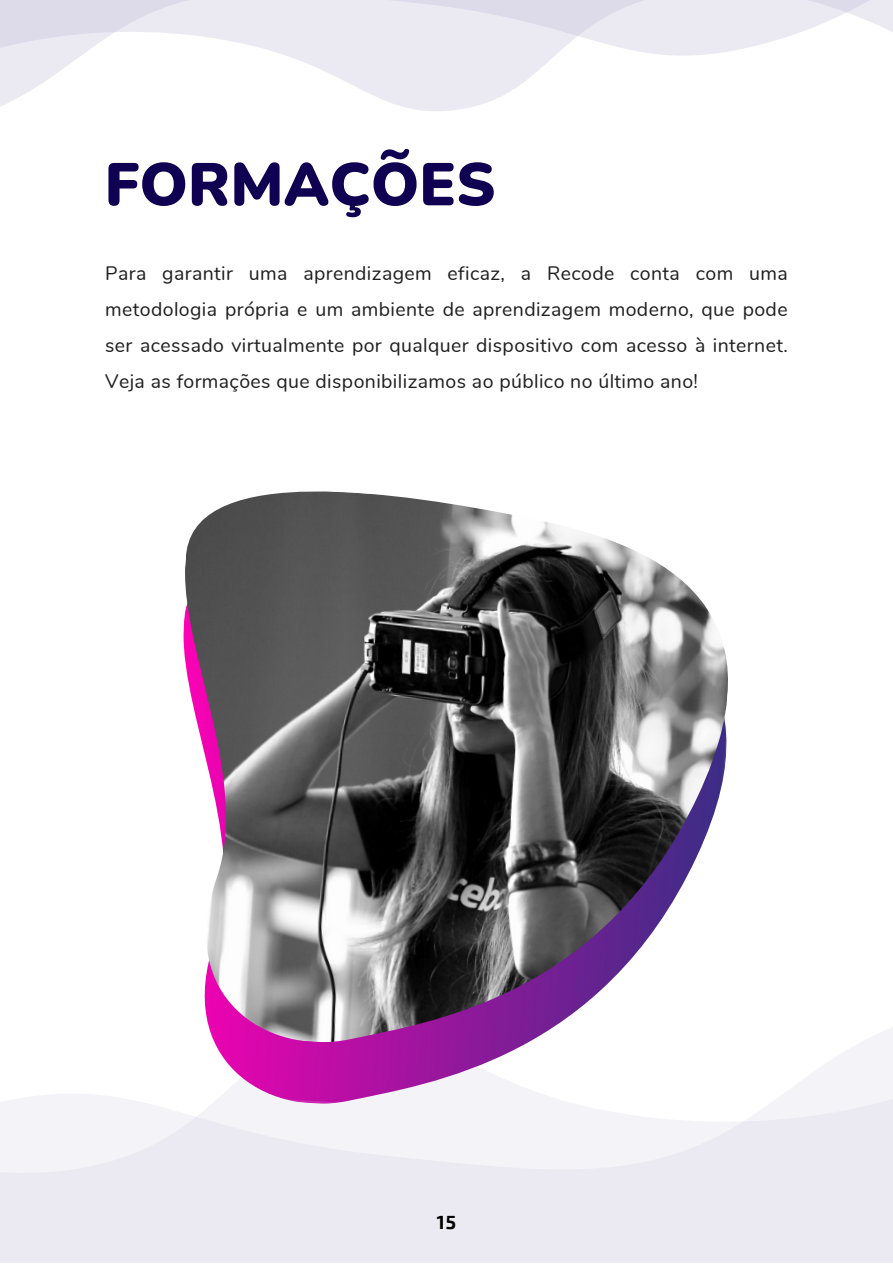
<style>
.page{position:relative;width:893px;height:1264px;background:#fff}
.page>*{position:absolute;margin:0;border:0;box-sizing:border-box;transform-origin:0 0}
.t1{font:900 60.15px "Nunito";color:#100051}
.t2{font:19.5px/36px "Nunito";letter-spacing:.02em;color:#1e1e1e;text-align:justify}
.t3{font:700 18.6px "Exo 2";color:#000}
</style>
<div class="page">
<svg style="left:0;top:0;width:892px;height:111px"></svg>
<svg style="left:0;top:1028px;width:892px;height:234px;fill:#ebeaf3"></svg>
<img style="left:171px;top:1028px;width:566px;height:90px">
<img style="left:173px;top:491px;width:565px;height:565px">
<p class="t1" style="left:105px;top:144px;width:392px">FORMAÇÕES</p>
<p class="t2" style="left:105px;top:256px;width:684px">Para garantir uma aprendizagem eficaz, a Recode conta com uma metodologia própria e um ambiente de aprendizagem moderno, que pode ser acessado virtualmente por qualquer dispositivo com acesso à internet.<br>Veja as formações que disponibilizamos ao público no último ano!</p>
<p class="t3" style="left:437px;top:1210px;width:21px">15</p>
</div>
